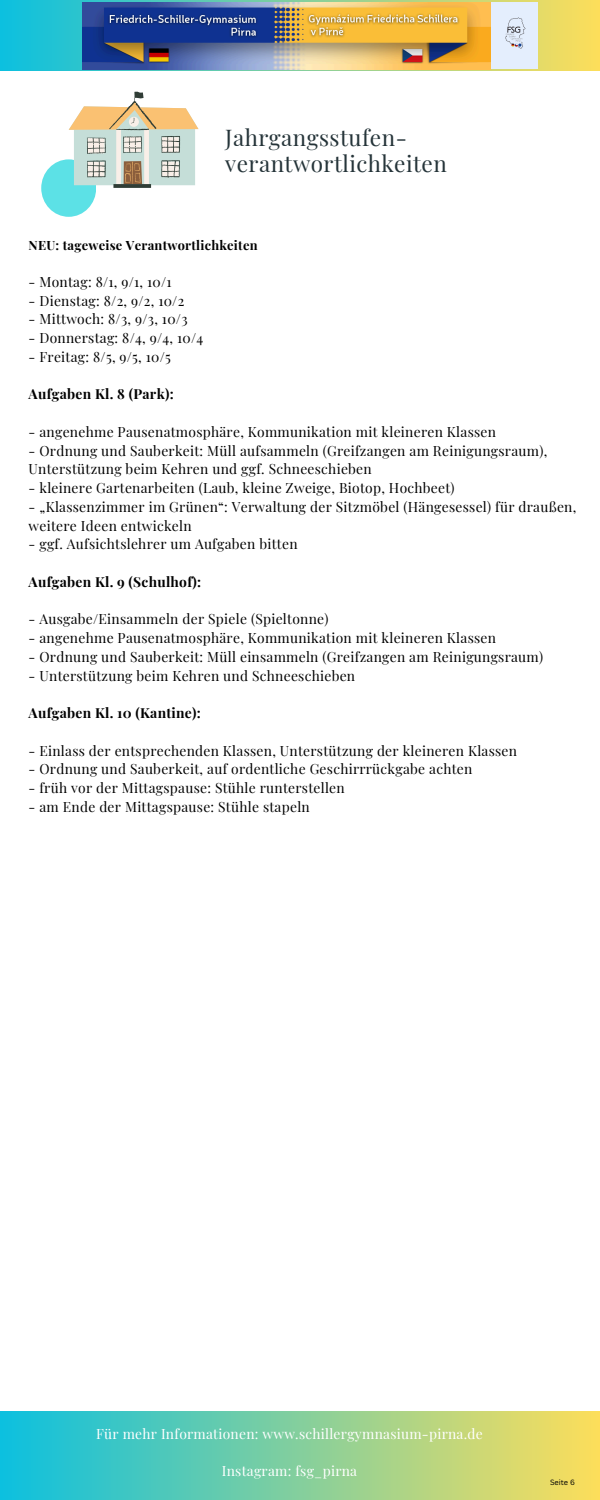
<style>
.page{position:relative;width:600px;height:1500px;background:#fff}
.page>*{position:absolute;margin:0;border:0;box-sizing:border-box;transform-origin:0 0}
.t1{font:22.5px/26.2px "Playfair Display";letter-spacing:.02em;color:#253439}
.t2{font:13.8px/18.8px "Playfair Display";letter-spacing:.02em;color:#000}
.t3{font:13.8px "Playfair Display";letter-spacing:.02em;color:#fff}
.t4{font:700 13.8px "Playfair Display";letter-spacing:.02em;color:#000}
.t5{font:700 12.8px "Playfair Display";letter-spacing:.02em;color:#000}
.t6{font:7.4px "Canva Sans";color:#000}
</style>
<div class="page">
<div style="left:0;top:0;width:600px;height:1500px;background:linear-gradient(to right,#0bbfdf,#fdde5a)"></div>
<div style="left:0;top:72px;width:600px;height:1339px;background:#fff"></div>
<img style="left:83px;top:2px;width:454px;height:67px">
<div style="left:41px;top:159px;width:55px;height:58px;background:#5ce1e6;border-radius:50%"></div>
<svg style="left:69px;top:91px;width:129px;height:97px"></svg>
<p class="t1" style="left:225px;top:124px;width:223px">Jahrgangsstufen&shy;verantwortlichkeiten</p>
<h1 class="t5" style="left:29px;top:236px;width:231px">NEU: tageweise Verantwortlichkeiten</h1>
<h2 class="t2" style="left:29px;top:272px;width:145px">- Montag: 8/1, 9/1, 10/1</h2>
<h2 class="t2" style="left:29px;top:290px;width:157px">- Dienstag: 8/2, 9/2, 10/2</h2>
<h2 class="t2" style="left:29px;top:309px;width:160px">- Mittwoch: 8/3, 9/3, 10/3</h2>
<h2 class="t2" style="left:29px;top:328px;width:176px">- Donnerstag: 8/4, 9/4, 10/4</h2>
<h2 class="t2" style="left:29px;top:347px;width:144px">- Freitag: 8/5, 9/5, 10/5</h2>
<h3 class="t4" style="left:29px;top:384px;width:147px">Aufgaben Kl. 8 (Park):</h3>
<h2 class="t2" style="left:29px;top:422px;width:469px">- angenehme Pausenatmosphäre, Kommunikation mit kleineren Klassen</h2>
<h2 class="t2" style="left:29px;top:440px;width:520px">- Ordnung und Sauberkeit: Müll aufsammeln (Greifzangen am Reinigungsraum),<br>Unterstützung beim Kehren und ggf. Schneeschieben</h2>
<h2 class="t2" style="left:29px;top:478px;width:428px">- kleinere Gartenarbeiten (Laub, kleine Zweige, Biotop, Hochbeet)</h2>
<h2 class="t2" style="left:29px;top:497px;width:549px">- „Klassenzimmer im Grünen“: Verwaltung der Sitzmöbel (Hängesessel) für draußen, weitere Ideen entwickeln</h2>
<h2 class="t2" style="left:29px;top:534px;width:271px">- ggf. Aufsichtslehrer um Aufgaben bitten</h2>
<h3 class="t4" style="left:29px;top:572px;width:174px">Aufgaben Kl. 9 (Schulhof):</h3>
<h2 class="t2" style="left:29px;top:609px;width:301px">- Ausgabe/Einsammeln der Spiele (Spieltonne)</h2>
<h2 class="t2" style="left:29px;top:628px;width:469px">- angenehme Pausenatmosphäre, Kommunikation mit kleineren Klassen</h2>
<h2 class="t2" style="left:29px;top:647px;width:516px">- Ordnung und Sauberkeit: Müll einsammeln (Greifzangen am Reinigungsraum)</h2>
<h2 class="t2" style="left:29px;top:665px;width:328px">- Unterstützung beim Kehren und Schneeschieben</h2>
<h3 class="t4" style="left:29px;top:703px;width:174px">Aufgaben Kl. 10 (Kantine):</h3>
<h2 class="t2" style="left:29px;top:740px;width:490px">- Einlass der entsprechenden Klassen, Unterstützung der kleineren Klassen</h2>
<h2 class="t2" style="left:29px;top:759px;width:445px">- Ordnung und Sauberkeit, auf ordentliche Geschirrrückgabe achten</h2>
<h2 class="t2" style="left:29px;top:778px;width:318px">- früh vor der Mittagspause: Stühle runterstellen</h2>
<h2 class="t2" style="left:29px;top:797px;width:283px">- am Ende der Mittagspause: Stühle stapeln</h2>
<p class="t3" style="left:96px;top:1424px;width:388px">Für mehr Informationen: www.schillergymnasium-pirna.de</p>
<p class="t3" style="left:222px;top:1461px;width:137px">Instagram: fsg_pirna</p>
<p class="t6" style="left:550px;top:1477px;width:26px">Seite 6</p>
</div>
